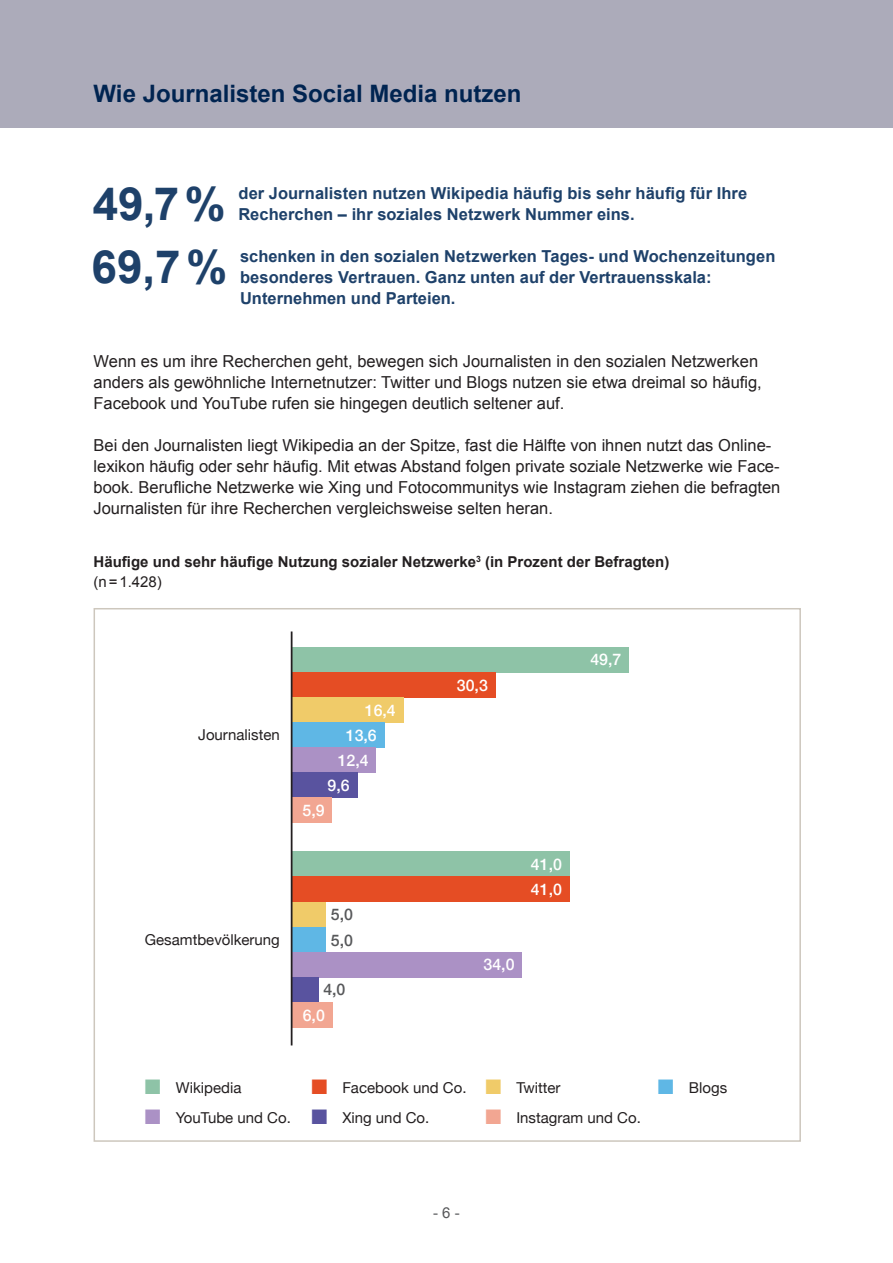
<style>
.page{position:relative;width:893px;height:1263px;background:#fff}
.page>*{position:absolute;margin:0;border:0;box-sizing:border-box;transform-origin:0 0}
.t1{font:700 45.9px "Arial";color:#1e416a}
.t2{font:700 24px "Arial";color:#002451}
.t3{font:16.5px/21px "Arial";color:#231f20}
.t4{font:700 16.5px/21px "Arial";letter-spacing:.005em;color:#1e416a}
.t5{font:500 15.9px/25px "Helvetica Neue";color:#fff}
.t6{font:500 15.9px/25.7px "Helvetica Neue";color:#57585a}
.t7{font:15px "Helvetica Neue";color:#231f20}
.t8{font:700 15px/19.5px "Arial";color:#231f20}
.t9{font:15px "Arial";color:#57585a}
.s1{font-weight:400}
.s2{color:#8ec3a7}
.s3{color:#e54d24}
.s4{color:#f0cb69}
.s5{color:#5fb7e5}
.s6{color:#ab91c5}
.s7{color:#59539f}
.s8{color:#f2a692}
</style>
<div class="page">
<div style="left:0;top:0;width:893px;height:128px;background:#acabba"></div>
<div style="left:292px;top:647px;width:337px;height:25px;background:#8ec3a7"></div>
<div style="left:292px;top:672px;width:203px;height:25px;background:#e54d24"></div>
<div style="left:292px;top:697px;width:111px;height:25px;background:#f0cb69"></div>
<div style="left:292px;top:722px;width:92px;height:25px;background:#5fb7e5"></div>
<div style="left:292px;top:747px;width:84px;height:26px;background:#ab91c5"></div>
<div style="left:292px;top:773px;width:65px;height:25px;background:#59539f"></div>
<div style="left:292px;top:798px;width:40px;height:25px;background:#f2a692"></div>
<div style="left:292px;top:852px;width:277px;height:25px;background:#8ec3a7"></div>
<div style="left:292px;top:877px;width:277px;height:25px;background:#e54d24"></div>
<div style="left:292px;top:902px;width:34px;height:25px;background:#f0cb69"></div>
<div style="left:292px;top:927px;width:34px;height:25px;background:#5fb7e5"></div>
<div style="left:292px;top:952px;width:230px;height:25px;background:#ab91c5"></div>
<div style="left:292px;top:977px;width:27px;height:25px;background:#59539f"></div>
<div style="left:292px;top:1002px;width:40px;height:25px;background:#f2a692"></div>
<hr style="left:291px;top:631px;width:1px;height:414px;background:#231f20">
<h2 class="t2" style="left:94px;top:78px;width:429px">Wie Journalisten Social Media nutzen</h2>
<h1 class="t1" style="left:93px;top:173px;width:134px">49,7%</h1>
<p class="t4" style="left:238px;top:183px;width:510px">der Journalisten nutzen Wikipedia häufig bis sehr häufig für Ihre<br>Recherchen – ihr soziales Netzwerk Nummer eins.</p>
<h1 class="t1" style="left:92px;top:236px;width:137px">69,7%</h1>
<p class="t4" style="left:240px;top:246px;width:537px">schenken in den sozialen Netzwerken Tages- und Wochenzeitungen besonderes Vertrauen. Ganz unten auf der Vertrauensskala:<br>Unternehmen und Parteien.</p>
<p class="t3" style="left:94px;top:351px;width:670px">Wenn es um ihre Recherchen geht, bewegen sich Journalisten in den sozialen Netzwerken anders als gewöhnliche Internetnutzer: Twitter und Blogs nutzen sie etwa dreimal so häufig,<br>Facebook und YouTube rufen sie hingegen deutlich seltener auf.</p>
<p class="t3" style="left:94px;top:435px;width:688px">Bei den Journalisten liegt Wikipedia an der Spitze, fast die Hälfte von ihnen nutzt das Online&shy;lexikon häufig oder sehr häufig. Mit etwas Abstand folgen private soziale Netzwerke wie Face&shy;book. Berufliche Netzwerke wie Xing und Fotocommunitys wie Instagram ziehen die befragten Journalisten für ihre Recherchen vergleichsweise selten heran.</p>
<p class="t8" style="left:94px;top:553px;width:577px">Häufige und sehr häufige Nutzung sozialer Netzwerke<sup>3</sup> (in Prozent der Befragten) <span class="s1">(n=1.428)</span></p>
<p class="t7" style="left:198px;top:724px;width:83px">Journalisten</p>
<p class="t5" style="left:365px;top:696px;width:32px">16,4</p>
<p class="t5" style="left:346px;top:721px;width:32px">13,6</p>
<p class="t5" style="left:338px;top:746px;width:32px">12,4</p>
<p class="t5" style="left:328px;top:771px;width:24px">9,6</p>
<p class="t5" style="left:303px;top:796px;width:24px">5,9</p>
<p class="t7" style="left:145px;top:929px;width:137px">Gesamtbevölkerung</p>
<p class="t6" style="left:331px;top:900px;width:24px">5,0<br>5,0</p>
<p class="t6" style="left:323px;top:975px;width:24px">4,0</p>
<p class="t5" style="left:303px;top:1001px;width:24px">6,0</p>
<p class="t5" style="left:457px;top:671px;width:32px">30,3</p>
<p class="t5" style="left:590px;top:646px;width:32px">49,7</p>
<p class="t5" style="left:531px;top:851px;width:32px">41,0<br>41,0</p>
<p class="t5" style="left:483px;top:951px;width:32px">34,0</p>
<p class="t7" style="left:145px;top:1077px;width:98px"><span class="s2">■</span> Wikipedia</p>
<p class="t7" style="left:311px;top:1077px;width:251px"><span class="s3">■</span> Facebook und Co. <span class="s4">■</span> Twitter</p>
<p class="t7" style="left:658px;top:1077px;width:71px"><span class="s5">■</span> Blogs</p>
<p class="t7" style="left:145px;top:1107px;width:286px"><span class="s6">■</span> YouTube und Co. <span class="s7">■</span> Xing und Co.</p>
<p class="t7" style="left:485px;top:1107px;width:157px"><span class="s8">■</span> Instagram und Co.</p>
<p class="t9" style="left:433px;top:1203px;width:28px">- 6 -</p>
</div>
